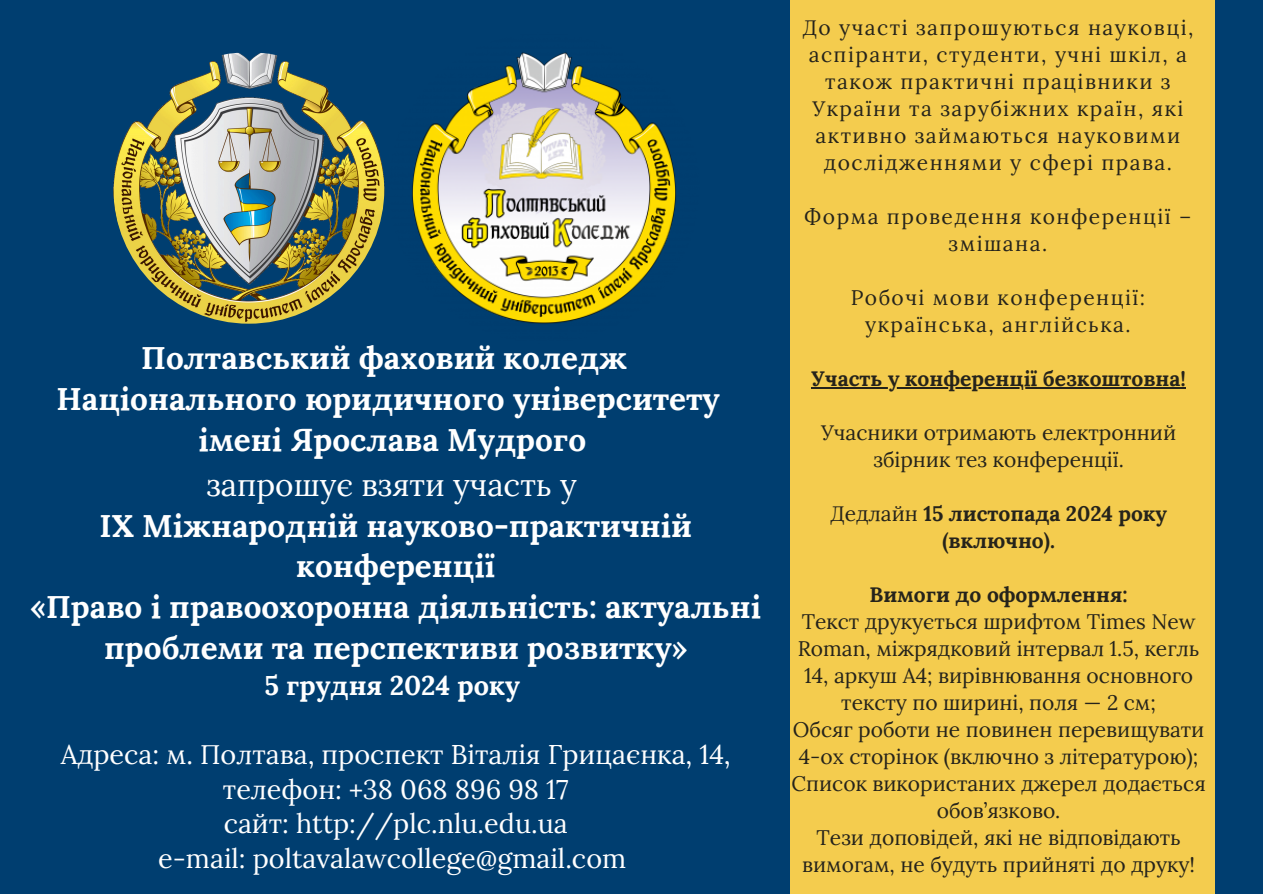
<style>
.page{position:relative;width:1263px;height:894px;background:#fff}
.page>*{position:absolute;margin:0;border:0;box-sizing:border-box;transform-origin:0 0}
.t1{font:700 31.5px/40.5px "Lora";color:#fff;text-align:center}
.t2{font:27px/34.5px "Lora";color:#fff;text-align:center}
.t3{font:700 27px "Lora";color:#fff}
.t4{font:21px/27px "Lora";color:#25231b;text-align:center}
.t5{font:21px/27px "Lora";letter-spacing:.07em;color:#25231b;text-align:center}
.t6{font:700 21px/27px "Lora";color:#25231b;text-align:center}
.s1{font-weight:400}
</style>
<div class="page">
<div style="left:0;top:0;width:1263px;height:893px;background:#003e70"></div>
<div style="left:790px;top:0;width:424px;height:893px;background:#f4cc4e"></div>
<img style="left:113px;top:52px;width:271px;height:271px;border-radius:50%">
<hr style="left:811px;top:387px;width:375px;height:1px;background:#25231b">
<img style="left:388px;top:32px;width:312px;height:312px;border-radius:50%">
<p class="t1" style="left:57px;top:337px;width:665px">Полтавський фаховий коледж<br>Національного юридичного університету імені Ярослава Мудрого</p>
<p class="t1" style="left:30px;top:464px;width:732px"><span class="s1">запрошує взяти участь у<br></span>IX Міжнародній науково-практичній конференції<br>«Право і правоохоронна діяльність: актуальні проблеми та перспективи розвитку»</p>
<p class="t3" style="left:264px;top:667px;width:257px">5 грудня 2024 року</p>
<p class="t2" style="left:61px;top:736px;width:672px">Адреса: м. Полтава, проспект Віталія Грицаєнка, 14, телефон: +38 068 896 98 17<br>сайт: http://plc.nlu.edu.ua<br>е-mail: poltavalawcollege@gmail.com</p>
<p class="t5" style="left:802px;top:14px;width:392px">До участі запрошуються науковці, аспіранти, студенти, учні шкіл, а також практичні працівники з<br>України та зарубіжних країн, які активно займаються науковими дослідженнями у сфері права.</p>
<h1 class="t5" style="left:804px;top:203px;width:389px">Форма проведення конференції – змішана.</h1>
<h2 class="t5" style="left:851px;top:284px;width:296px">Робочі мови конференції: українська, англійська.</h2>
<h3 class="t6" style="left:811px;top:365px;width:376px">Участь у конференції безкоштовна!</h3>
<p class="t4" style="left:821px;top:419px;width:357px">Учасники отримають електронний збірник тез конференції.</p>
<p class="t6" style="left:830px;top:500px;width:338px"><span class="s1">Дедлайн</span> 15 листопада 2024 року (включно).</p>
<p class="t6" style="left:869px;top:581px;width:260px">Вимоги до оформлення:</p>
<h4 class="t4" style="left:798px;top:608px;width:403px">Текст друкується шрифтом Times New Roman, міжрядковий інтервал 1.5, кегль 14, аркуш А4; вирівнювання основного тексту по ширині, поля — 2 см;</h4>
<p class="t4" style="left:793px;top:716px;width:413px;text-align:left">Обсяг роботи не повинен перевищувати<br>4-ох сторінок (включно з літературою);</p>
<p class="t4" style="left:792px;top:770px;width:416px">Список використаних джерел додається обов’язково.</p>
<p class="t4" style="left:802px;top:824px;width:394px">Тези доповідей, які не відповідають вимогам, не будуть прийняті до друку!</p>
</div>
